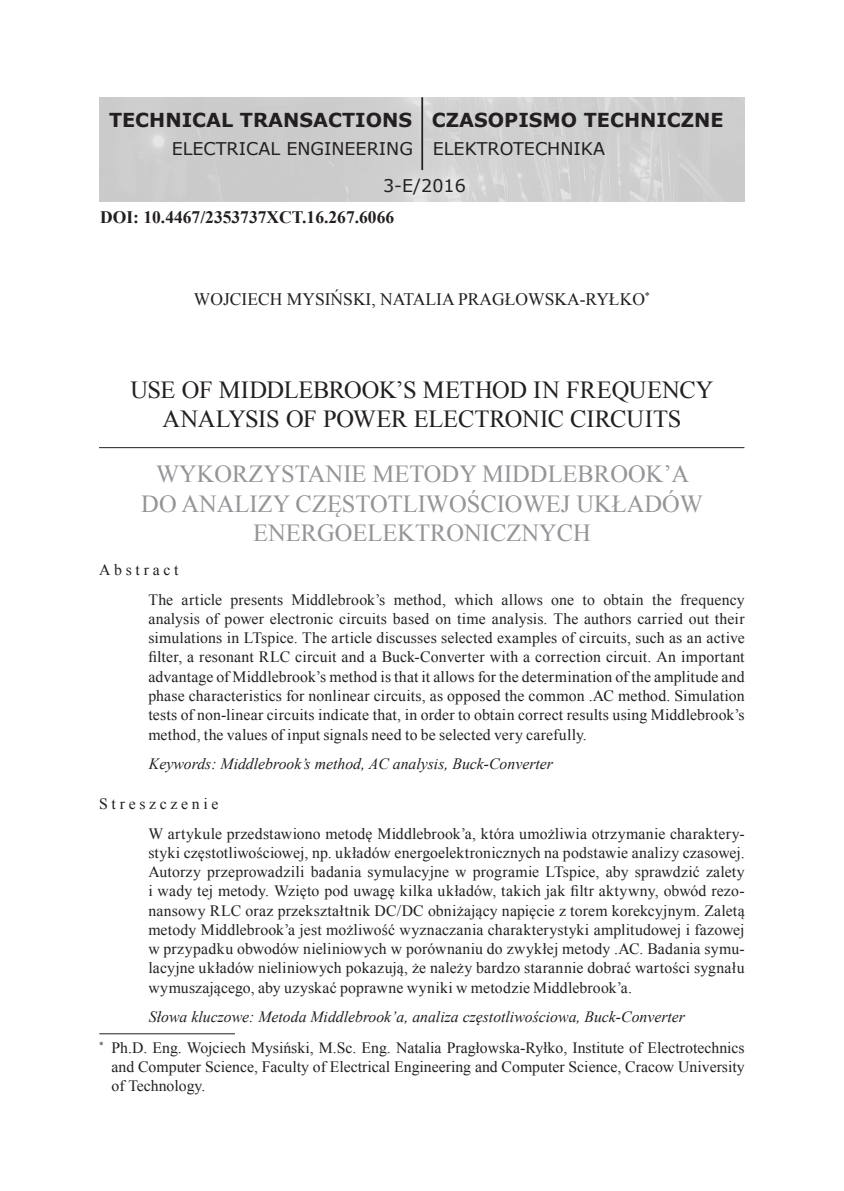
<style>
.page{position:relative;width:844px;height:1191px;background:#fff}
.page>*{position:absolute;margin:0;border:0;box-sizing:border-box;transform-origin:0 0}
.Tytuł_pol{font:24.5px/29.4px "Times New Roman";color:#939598;text-align:center}
.Tytuł_ang{font:24.5px/29.4px "Times New Roman";letter-spacing:-.01em;color:#231f20;text-align:center}
.t1{font:700 19.25px "Verdana";color:#231f20}
.t2{font:17.5px "Verdana";color:#231f20}
.Autor{font:17.5px "Times New Roman";color:#231f20}
.t3{font:700 17.5px "Times New Roman";color:#231f20}
.streszczenie_polskie{font:15.75px/19.2px "Times New Roman";letter-spacing:.01em;color:#231f20;text-align:justify}
.streszczenie_angiels{font:15.75px/19.2px "Times New Roman";letter-spacing:.01em;color:#231f20;text-align:justify}
.Przypis{font:15.75px/18.9px "Times New Roman";color:#231f20;text-align:justify}
.Słowa_kluczowe{font:italic 15.75px "Times New Roman";color:#231f20}
.Streszczenie{font:15.75px "Times New Roman";letter-spacing:.235em;color:#231f20}
</style>
<div class="page">
<hr style="left:99px;top:447px;width:645px;height:1px;background:#231f20">
<hr style="left:99px;top:1033px;width:136px;height:1px;background:#231f20">
<img style="left:99px;top:97px;width:645px;height:104px">
<hr style="left:421px;top:97px;width:2px;height:73px;background:#231f20">
<p class="t1" style="left:109px;top:106px;width:304px">TECHNICAL TRANSACTIONS</p>
<p class="t2" style="left:172px;top:137px;width:242px">ELECTRICAL ENGINEERING</p>
<p class="t2" style="left:383px;top:174px;width:84px">3-E/2016</p>
<p class="t1" style="left:432px;top:106px;width:293px">CZASOPISMO TECHNICZNE</p>
<p class="t2" style="left:432px;top:137px;width:174px">ELEKTROTECHNIKA</p>
<p class="t3" style="left:100px;top:205px;width:295px">DOI: 10.4467/2353737XCT.16.267.6066</p>
<p class="Autor" style="left:194px;top:287px;width:457px">WOJCIECH MYSIŃSKI, NATALIA PRAGŁOWSKA-RYŁKO<sup>*</sup></p>
<p class="Tytuł_ang" style="left:130px;top:374px;width:584px">USE OF MIDDLEBROOK’S METHOD IN FREQUENCY<br>ANALYSIS OF POWER ELECTRONIC CIRCUITS</p>
<p class="Tytuł_pol" style="left:141px;top:459px;width:563px">WYKORZYSTANIE METODY MIDDLEBROOK’A<br>DO ANALIZY CZĘSTOTLIWOŚCIOWEJ UKŁADÓW<br>ENERGOELEKTRONICZNYCH</p>
<p class="Streszczenie" style="left:99px;top:559px;width:81px">Abstract</p>
<p class="streszczenie_angiels" style="left:148px;top:589px;width:597px">The article presents Middlebrook’s method, which allows one to obtain the frequency analysis of power electronic circuits based on time analysis. The authors carried out their simulations in LTspice. The article discusses selected examples of circuits, such as an active filter, a resonant RLC circuit and a Buck-Converter with a correction circuit. An important advantage of Middlebrook’s method is that it allows for the determination of the amplitude and phase characteristics for nonlinear circuits, as opposed the common .AC method. Simulation tests of non-linear circuits indicate that, in order to obtain correct results using Middlebrook’s method, the values of input signals need to be selected very carefully.</p>
<p class="Słowa_kluczowe" style="left:149px;top:753px;width:405px">Keywords: Middlebrook’s method, AC analysis, Buck-Converter</p>
<p class="Streszczenie" style="left:99px;top:793px;width:120px">Streszczenie</p>
<p class="streszczenie_polskie" style="left:148px;top:823px;width:597px">W artykule przedstawiono metodę Middlebrook’a, która umożliwia otrzymanie charaktery&shy;styki częstotliwościowej, np. układów energoelektronicznych na podstawie analizy czasowej.<br>Autorzy przeprowadzili badania symulacyjne w programie LTspice, aby sprawdzić zalety i wady tej metody. Wzięto pod uwagę kilka układów, takich jak filtr aktywny, obwód rezo&shy;nansowy RLC oraz przekształtnik DC/DC obniżający napięcie z torem korekcyjnym. Zaletą metody Middlebrook’a jest możliwość wyznaczania charakterystyki amplitudowej i fazowej w przypadku obwodów nieliniowych w porównaniu do zwykłej metody .AC. Badania symu&shy;lacyjne układów nieliniowych pokazują, że należy bardzo starannie dobrać wartości sygnału wymuszającego, aby uzyskać poprawne wyniki w metodzie Middlebrook’a.</p>
<p class="Słowa_kluczowe" style="left:149px;top:1006px;width:537px">Słowa kluczowe: Metoda Middlebrook’a, analiza częstotliwościowa, Buck-Converter</p>
<p class="Przypis" style="left:111px;top:1038px;width:634px;text-indent:-12px"><sup>*</sup> Ph.D. Eng. Wojciech Mysiński, M.Sc. Eng. Natalia Pragłowska-Ryłko, Institute of Electrotechnics and Computer Science, Faculty of Electrical Engineering and Computer Science, Cracow University of Technology.</p>
</div>
